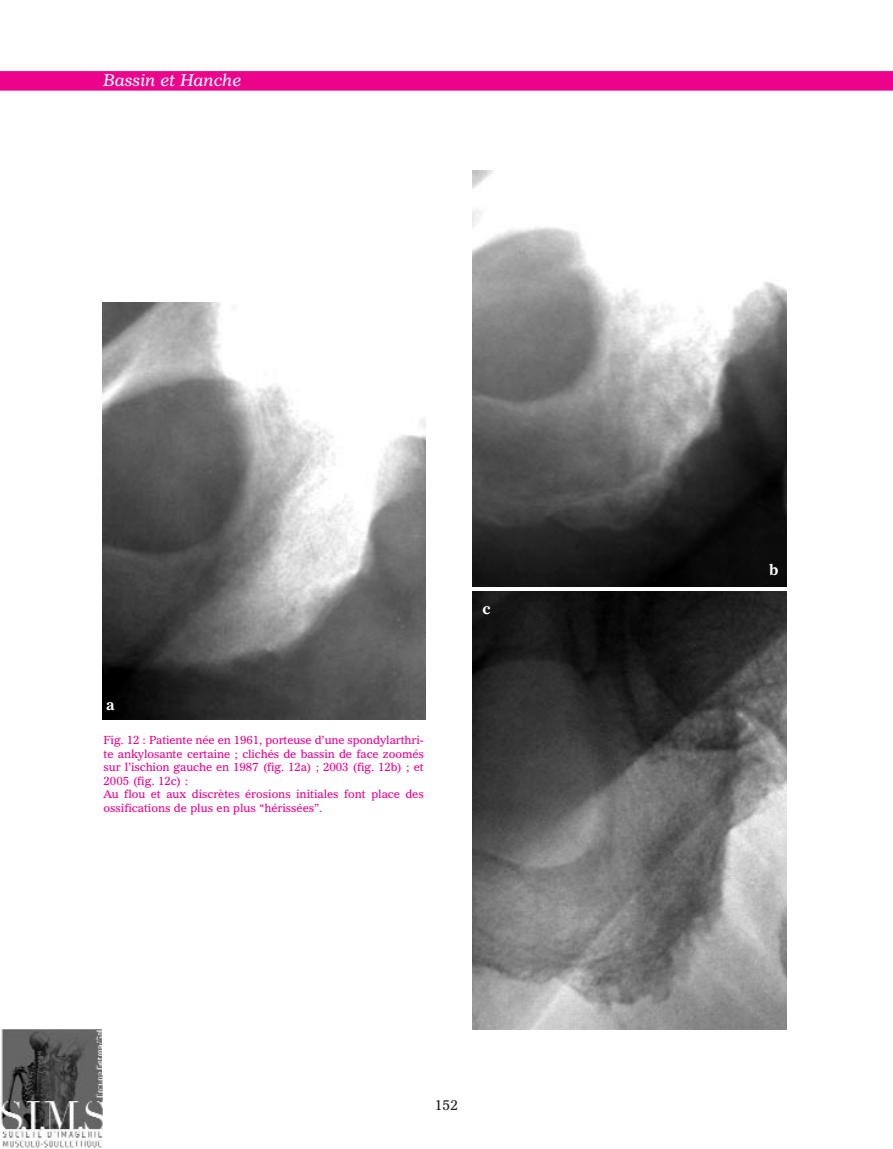
<style>
.page{position:relative;width:893px;height:1149px;background:#fff}
.page>*{position:absolute;margin:0;border:0;box-sizing:border-box;transform-origin:0 0}
.t1{font:italic 16.5px "Imperial BT";color:#fff}
.t2{font:700 15px "Imperial BT";color:#fff}
.t3{font:13.5px "Imperial BT";color:#231f20}
.t4{font:11.25px/13.5px "Imperial BT";letter-spacing:-.005em;color:#ed028c}
</style>
<div class="page">
<div style="left:0;top:71px;width:893px;height:20px;background:#ed028c"></div>
<img style="left:1px;top:1029px;width:101px;height:119px">
<img style="left:102px;top:302px;width:323px;height:417px">
<img style="left:472px;top:170px;width:314px;height:416px">
<img style="left:472px;top:591px;width:314px;height:438px">
<p class="t1" style="left:104px;top:73px;width:139px">Bassin et Hanche</p>
<p class="t2" style="left:106px;top:698px;width:10px">a</p>
<p class="t4" style="left:104px;top:734px;width:322px">Fig. 12 : Patiente née en 1961, porteuse d’une spondylarthri&shy;te ankylosante certaine ; clichés de bassin de face zoomés sur l’ischion gauche en 1987 (fig. 12a) ; 2003 (fig. 12b) ; et 2005 (fig. 12c) :<br>Au flou et aux discrètes érosions initiales font place des ossifications de plus en plus “hérissées”.</p>
<p class="t2" style="left:482px;top:603px;width:9px">c</p>
<p class="t3" style="left:435px;top:1099px;width:25px">152</p>
<p class="t2" style="left:769px;top:563px;width:11px">b</p>
</div>
